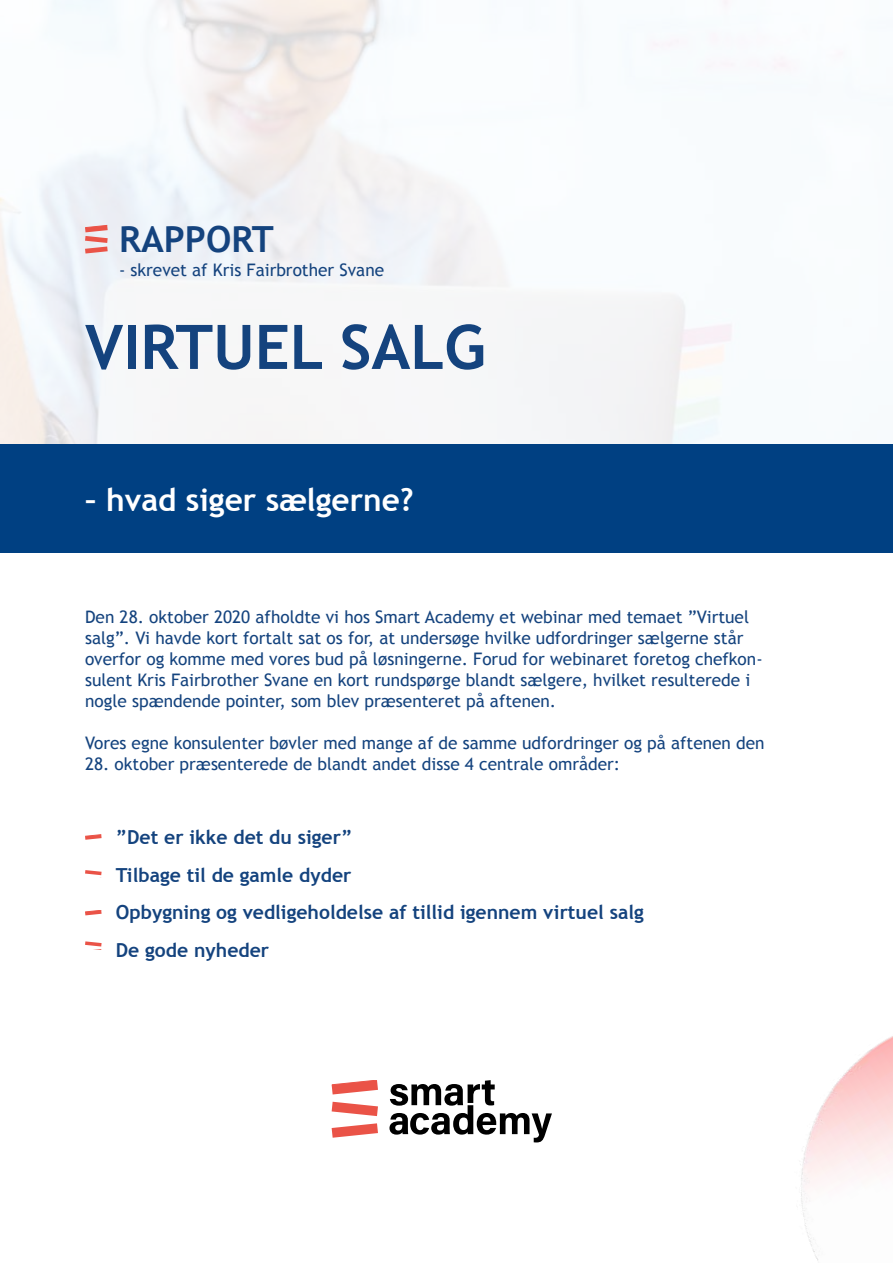
<style>
.page{position:relative;width:893px;height:1263px;background:#fff}
.page>*{position:absolute;margin:0;border:0;box-sizing:border-box;transform-origin:0 0}
.t1{font:700 61.5px "Trebuchet MS";color:#14437e}
.t2{font:700 36px "Trebuchet MS";color:#14437e}
.t3{font:700 31.5px "Trebuchet MS";color:#fff}
.t4{font:700 19.35px/37.5px "Trebuchet MS";color:#14437e}
.t5{font:17.25px/21px "Trebuchet MS";color:#14437e}
</style>
<div class="page">
<svg style="left:0;top:0;width:787px;height:444px"></svg>
<svg style="left:85px;top:225px;width:23px;height:29px"></svg>
<img style="left:800px;top:1036px;width:93px;height:225px">
<svg style="left:332px;top:1123px;width:46px;height:15px"></svg>
<svg style="left:332px;top:1102px;width:46px;height:14px"></svg>
<svg style="left:389px;top:1080px;width:163px;height:62px"></svg>
<svg style="left:332px;top:1080px;width:46px;height:14px"></svg>
<div style="left:0;top:444px;width:893px;height:109px;background:#004082"></div>
<svg style="left:85px;top:835px;width:17px;height:5px"></svg>
<svg style="left:85px;top:870px;width:17px;height:5px"></svg>
<svg style="left:85px;top:910px;width:17px;height:5px"></svg>
<svg style="left:85px;top:942px;width:17px;height:4px"></svg>
<h2 class="t2" style="left:119px;top:217px;width:156px">RAPPORT</h2>
<p class="t5" style="left:119px;top:259px;width:267px">- skrevet af Kris Fairbrother Svane</p>
<h1 class="t1" style="left:85px;top:309px;width:402px">VIRTUEL SALG</h1>
<h3 class="t3" style="left:85px;top:480px;width:330px">– hvad siger sælgerne?</h3>
<p class="t5" style="left:85px;top:607px;width:679px">Den 28. oktober 2020 afholdte vi hos Smart Academy et webinar med temaet ”Virtuel salg”. Vi havde kort fortalt sat os for, at undersøge hvilke udfordringer sælgerne står overfor og komme med vores bud på løsningerne. Forud for webinaret foretog chefkon&shy;sulent Kris Fairbrother Svane en kort rundspørge blandt sælgere, hvilket resulterede i nogle spændende pointer, som blev præsenteret på aftenen.</p>
<p class="t5" style="left:85px;top:732px;width:681px">Vores egne konsulenter bøvler med mange af de samme udfordringer og på aftenen den</p>
<p class="t5" style="left:85px;top:753px;width:537px">28. oktober præsenterede de blandt andet disse 4 centrale områder:</p>
<p class="t4" style="left:116px;top:819px;width:529px">”Det er ikke det du siger”<br>Tilbage til de gamle dyder<br>Opbygning og vedligeholdelse af tillid igennem virtuel salg<br>De gode nyheder</p>
</div>
